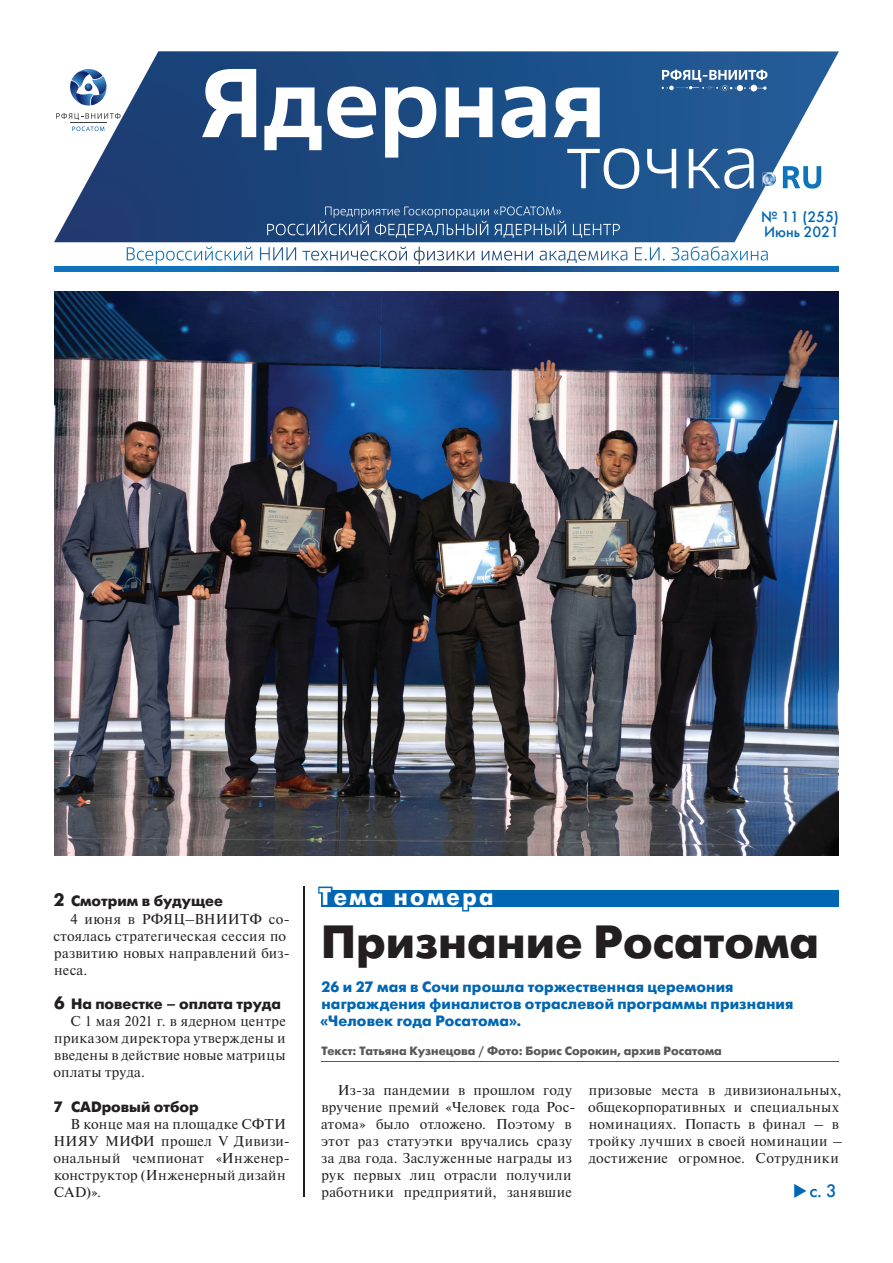
<style>
.page{position:relative;width:893px;height:1263px;background:#fff}
.page>*{position:absolute;margin:0;border:0;box-sizing:border-box;transform-origin:0 0}
.t1{font:700 46.5px "Futuris C";color:#231f20}
.t2{font:700 24px "Futuris C";letter-spacing:.11em;color:#fff;scale:.93 1}
.t3{font:18px "Futuris C";color:#0166b3}
.t4{font:700 15px/17.1px "Futuris C";letter-spacing:.01em;color:#0166b3}
.t5{font:700 15px "Futuris C";color:#231f20}
.t6{font:15px/15px "Futuris C";color:#0166b3}
.t7{font:14.25px/17.1px "Newton I";letter-spacing:.02em;color:#231f20}
.t8{font:700 12px "Futuris C";color:#57585a}
.s1{font-size:18px}
</style>
<div class="page">
<svg style="left:54px;top:51px;width:785px;height:191px"></svg>
<svg style="left:202px;top:69px;width:54px;height:68px"></svg>
<svg style="left:264px;top:86px;width:112px;height:64px"></svg>
<svg style="left:385px;top:87px;width:51px;height:71px"></svg>
<svg style="left:446px;top:87px;width:46px;height:50px"></svg>
<svg style="left:501px;top:86px;width:45px;height:52px"></svg>
<svg style="left:554px;top:87px;width:46px;height:50px"></svg>
<svg style="left:763px;top:173px;width:13px;height:13px"></svg>
<svg style="left:567px;top:148px;width:72px;height:41px"></svg>
<svg style="left:647px;top:149px;width:29px;height:39px"></svg>
<svg style="left:689px;top:148px;width:65px;height:41px"></svg>
<svg style="left:783px;top:166px;width:38px;height:23px"></svg>
<svg style="left:54px;top:267px;width:785px;height:4px;background:#1761a1"></svg>
<svg style="left:246px;top:246px;width:474px;height:14px"></svg>
<svg style="left:573px;top:224px;width:47px;height:14px"></svg>
<svg style="left:267px;top:206px;width:299px;height:32px;background:#396292"></svg>
<svg style="left:662px;top:70px;width:105px;height:21px"></svg>
<svg style="left:72px;top:126px;width:32px;height:5px"></svg>
<svg style="left:68px;top:69px;width:40px;height:37px"></svg>
<hr style="left:70px;top:122px;width:37px;height:1px;background:#3e3e3f">
<svg style="left:56px;top:113px;width:65px;height:7px"></svg>
<hr style="left:303px;top:886px;width:1px;height:311px;background:#231f20">
<div style="left:321px;top:890px;width:518px;height:17px;background:#0166b3"></div>
<svg style="left:318px;top:886px;width:15px;height:8px"></svg>
<svg style="left:462px;top:907px;width:8px;height:5px"></svg>
<img style="left:54px;top:291px;width:785px;height:564px">
<hr style="left:321px;top:1061px;width:518px;height:1px;background:#57585a">
<p class="t6" style="left:761px;top:209px;width:79px">№ 11 (255)<br>Июнь 2021</p>
<p class="t5" style="left:54px;top:893px;width:171px"><span class="s1">2</span> Смотрим в будущее</p>
<p class="t7" style="left:53px;top:910px;width:238px;text-indent:17px">4 июня в РФЯЦ–ВНИИТФ со&shy;стоялась стратегическая сессия по развитию новых направлений биз&shy;неса.</p>
<p class="t5" style="left:54px;top:995px;width:228px"><span class="s1">6</span> На повестке – оплата труда</p>
<p class="t7" style="left:53px;top:1013px;width:234px;text-align:justify;text-indent:17px">С 1 мая 2021 г. в ядерном центре приказом директора утверждены и введены в действие новые матрицы оплаты труда.</p>
<p class="t5" style="left:54px;top:1098px;width:146px">7 CADровый отбор</p>
<p class="t7" style="left:53px;top:1115px;width:238px;text-indent:17px">В конце мая на площадке СФТИ<br>НИЯУ МИФИ прошел V Дивизи&shy;ональный чемпионат «Инженер&shy;конструктор (Инженерный дизайн<br>CAD)».</p>
<h2 class="t2" style="left:320px;top:883px;width:189px">Тема номера</h2>
<h1 class="t1" style="left:321px;top:916px;width:499px">Признание Росатома</h1>
<p class="t4" style="left:320px;top:978px;width:475px">26 и 27 мая в Сочи прошла торжественная церемония награждения финалистов отраслевой программы признания «Человек года Росатома».</p>
<p class="t8" style="left:321px;top:1044px;width:402px">Текст: Татьяна Кузнецова / Фото: Борис Сорокин, архив Росатома</p>
<p class="t7" style="left:321px;top:1081px;width:256px;text-indent:17px">Из-за пандемии в прошлом году вручение премий «Человек года Рос&shy;атома» было отложено. Поэтому в этот раз статуэтки вручались сразу за два года. Заслуженные награды из рук первых лиц отрасли получили работники предприятий, занявшие</p>
<p class="t7" style="left:588px;top:1081px;width:256px">призовые места в дивизиональных, общекорпоративных и специальных номинациях. Попасть в финал – в тройку лучших в своей номинации – достижение огромное. Сотрудники</p>
<p class="t3" style="left:809px;top:1180px;width:29px">с. 3</p>
</div>
